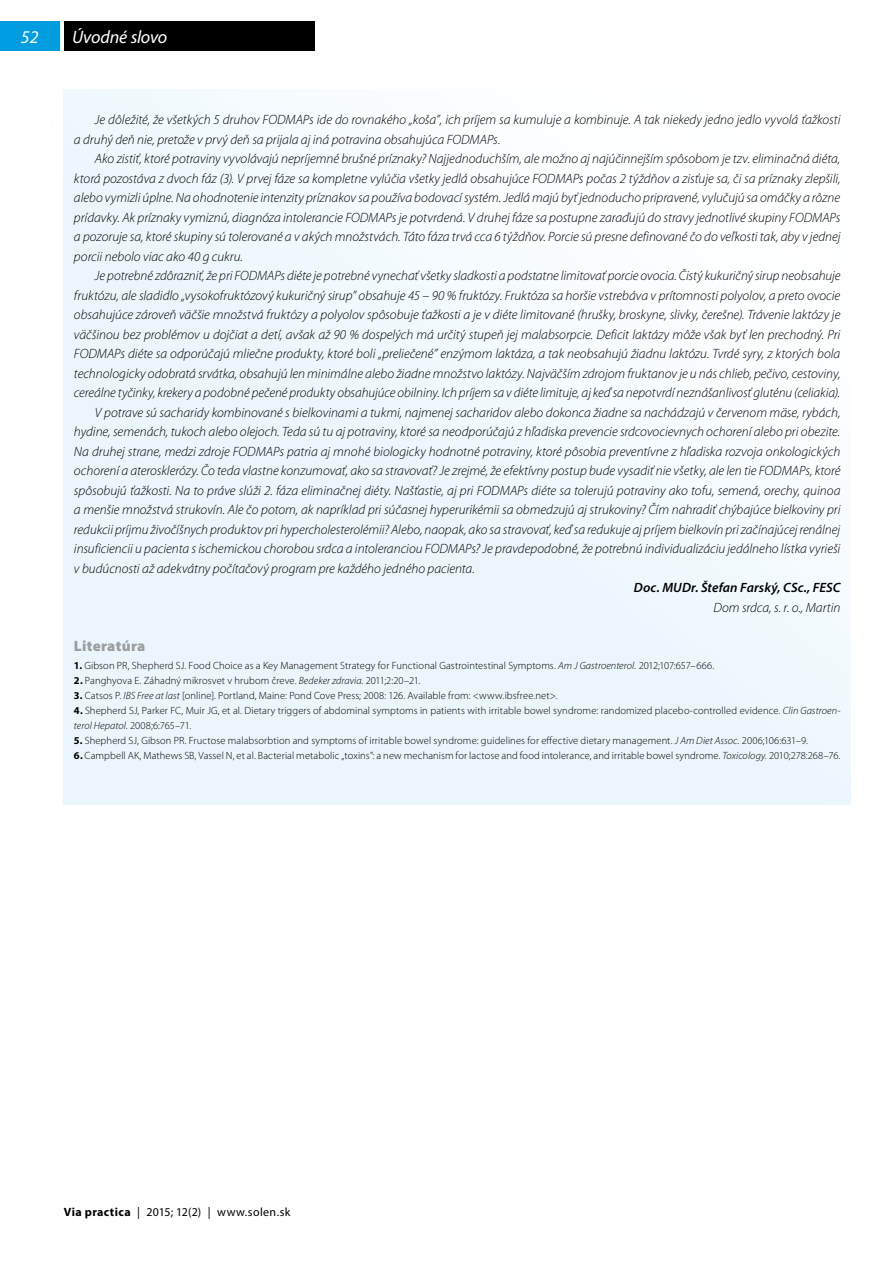
<style>
.page{position:relative;width:893px;height:1263px;background:#fff}
.page>*{position:absolute;margin:0;border:0;box-sizing:border-box;transform-origin:0 0}
.t1{font:italic 18px "Myriad Pro";letter-spacing:-.01em;color:#fff}
.t2{font:900 15px "Myriad Pro";letter-spacing:.02em;color:#9c9e9f}
.t3{font:italic 300 13.5px/19.5px "Myriad Pro";color:#000}
.t4{font:italic 600 13.5px "Myriad Pro";letter-spacing:.005em;color:#000}
.t5{font:12px "Myriad Pro";letter-spacing:.03em;color:#000}
.t6{font:300 10.5px/15px "Myriad Pro";letter-spacing:.01em;color:#000}
.s1{font-weight:700}
.s2{font-style:italic}
</style>
<div class="page">
<div style="left:0;top:21px;width:60px;height:30px;background:#009ee0"></div>
<div style="left:64px;top:21px;width:251px;height:30px;background:#000"></div>
<div style="left:64px;top:89px;width:786px;height:716px;background:linear-gradient(to right,#eaf6fc,#f7fcfe)"></div>
<h1 class="t1" style="left:21px;top:26px;width:19px">52</h1>
<h1 class="t1" style="left:72px;top:26px;width:97px">Úvodné slovo</h1>
<p class="t3" style="left:74px;top:110px;width:768px;text-indent:21px">Je dôležité, že všetkých 5 druhov FODMAPs ide do rovnakého „koša”, ich príjem sa kumuluje a kombinuje. A tak niekedy jedno jedlo vyvolá ťažkosti a druhý deň nie, pretože v prvý deň sa prijala aj iná potravina obsahujúca FODMAPs.</p>
<p class="t3" style="left:74px;top:149px;width:768px;text-align:justify;text-indent:21px">Ako zistiť, ktoré potraviny vyvolávajú nepríjemné brušné príznaky? Najjednoduchším, ale možno aj najúčinnejším spôsobom je tzv. eliminačná diéta, ktorá pozostáva z dvoch fáz (3). V prvej fáze sa kompletne vylúčia všetky jedlá obsahujúce FODMAPs počas 2 týždňov a zisťuje sa, či sa príznaky zlepšili, alebo vymizli úplne. Na ohodnotenie intenzity príznakov sa používa bodovací systém. Jedlá majú byť jednoducho pripravené, vylučujú sa omáčky a rôzne prídavky. Ak príznaky vymiznú, diagnóza intolerancie FODMAPs je potvrdená. V druhej fáze sa postupne zaraďujú do stravy jednotlivé skupiny FODMAPs a pozoruje sa, ktoré skupiny sú tolerované a v akých množstvách. Táto fáza trvá cca 6 týždňov. Porcie sú presne definované čo do veľkosti tak, aby v jednej porcii nebolo viac ako 40 g cukru.</p>
<p class="t3" style="left:95px;top:266px;width:747px">Je potrebné zdôrazniť, že pri FODMAPs diéte je potrebné vynechať všetky sladkosti a podstatne limitovať porcie ovocia. Čistý kukuričný sirup neobsahuje</p>
<p class="t3" style="left:74px;top:285px;width:768px">fruktózu, ale sladidlo „vysokofruktózový kukuričný sirup” obsahuje 45 – 90 % fruktózy. Fruktóza sa horšie vstrebáva v prítomnosti polyolov, a preto ovocie</p>
<p class="t3" style="left:74px;top:305px;width:768px">obsahujúce zároveň väčšie množstvá fruktózy a polyolov spôsobuje ťažkosti a je v diéte limitované (hrušky, broskyne, slivky, čerešne). Trávenie laktózy je</p>
<p class="t3" style="left:74px;top:324px;width:768px">väčšinou bez problémov u dojčiat a detí, avšak až 90 % dospelých má určitý stupeň jej malabsorpcie. Deficit laktázy môže však byť len prechodný. Pri</p>
<p class="t3" style="left:74px;top:344px;width:768px">FODMAPs diéte sa odporúčajú mliečne produkty, ktoré boli „preliečené” enzýmom laktáza, a tak neobsahujú žiadnu laktózu. Tvrdé syry, z ktorých bola</p>
<p class="t3" style="left:74px;top:363px;width:768px">technologicky odobratá srvátka, obsahujú len minimálne alebo žiadne množstvo laktózy. Najväčším zdrojom fruktanov je u nás chlieb, pečivo, cestoviny,</p>
<p class="t3" style="left:74px;top:383px;width:768px">cereálne tyčinky, krekery a podobné pečené produkty obsahujúce obilniny. Ich príjem sa v diéte limituje, aj keď sa nepotvrdí neznášanlivosť gluténu (celiakia).</p>
<p class="t3" style="left:95px;top:402px;width:747px">V potrave sú sacharidy kombinované s bielkovinami a tukmi, najmenej sacharidov alebo dokonca žiadne sa nachádzajú v červenom mäse, rybách,</p>
<p class="t3" style="left:74px;top:422px;width:768px">hydine, semenách, tukoch alebo olejoch. Teda sú tu aj potraviny, ktoré sa neodporúčajú z hľadiska prevencie srdcovocievnych ochorení alebo pri obezite.</p>
<p class="t3" style="left:74px;top:441px;width:768px">Na druhej strane, medzi zdroje FODMAPs patria aj mnohé biologicky hodnotné potraviny, ktoré pôsobia preventívne z hľadiska rozvoja onkologických</p>
<p class="t3" style="left:74px;top:461px;width:768px">ochorení a aterosklerózy. Čo teda vlastne konzumovať, ako sa stravovať? Je zrejmé, že efektívny postup bude vysadiť nie všetky, ale len tie FODMAPs, ktoré</p>
<p class="t3" style="left:74px;top:480px;width:768px">spôsobujú ťažkosti. Na to práve slúži 2. fáza eliminačnej diéty. Našťastie, aj pri FODMAPs diéte sa tolerujú potraviny ako tofu, semená, orechy, quinoa</p>
<p class="t3" style="left:74px;top:500px;width:768px">a menšie množstvá strukovín. Ale čo potom, ak napríklad pri súčasnej hyperurikémii sa obmedzujú aj strukoviny? Čím nahradiť chýbajúce bielkoviny pri</p>
<p class="t3" style="left:74px;top:519px;width:768px">redukcii príjmu živočíšnych produktov pri hypercholesterolémii? Alebo, naopak, ako sa stravovať, keď sa redukuje aj príjem bielkovín pri začínajúcej renálnej</p>
<p class="t3" style="left:74px;top:539px;width:768px">insuficiencii u pacienta s ischemickou chorobou srdca a intoleranciou FODMAPs? Je pravdepodobné, že potrebnú individualizáciu jedálneho lístka vyrieši</p>
<p class="t3" style="left:74px;top:558px;width:402px">v budúcnosti až adekvátny počítačový program pre každého jedného pacienta.</p>
<p class="t4" style="left:634px;top:579px;width:208px">Doc. MUDr. Štefan Farský, CSc., FESC</p>
<p class="t3" style="left:714px;top:597px;width:128px">Dom srdca, s. r. o., Martin</p>
<p class="t2" style="left:74px;top:635px;width:73px">Literatúra</p>
<p class="t6" style="left:74px;top:657px;width:642px"><span class="s1">1.</span> Gibson PR, Shepherd SJ. Food Choice as a Key Management Strategy for Functional Gastrointestinal Symptoms. <span class="s2">Am J Gastroenterol.</span> 2012;107:657–666.</p>
<p class="t6" style="left:74px;top:672px;width:348px"><span class="s1">2.</span> Panghyova E. Záhadný mikrosvet v hrubom čreve. <span class="s2">Bedeker zdravia.</span> 2011;2:20–21.</p>
<p class="t6" style="left:74px;top:687px;width:485px"><span class="s1">3.</span> Catsos P. <span class="s2">IBS Free at last</span> [online]. Portland, Maine: Pond Cove Press; 2008: 126. Available from: &lt;www.ibsfree.net&gt;.</p>
<p class="t6" style="left:74px;top:702px;width:768px"><span class="s1">4.</span> Shepherd SJ, Parker FC, Muir JG, et al. Dietary triggers of abdominal symptoms in patients with irritable bowel syndrome: randomized placebo-controlled evidence. <span class="s2">Clin Gastroen&shy;terol Hepatol.</span> 2008;6:765–71.</p>
<p class="t6" style="left:74px;top:732px;width:735px"><span class="s1">5.</span> Shepherd SJ, Gibson PR. Fructose malabsorbtion and symptoms of irritable bowel syndrome: guidelines for effective dietary management. <span class="s2">J Am Diet Assoc.</span> 2006;106:631–9.</p>
<p class="t6" style="left:74px;top:747px;width:768px"><span class="s1">6.</span> Campbell AK, Mathews SB, Vassel N, et al. Bacterial metabolic „toxins”: a new mechanism for lactose and food intolerance, and irritable bowel syndrome. <span class="s2">Toxicology.</span> 2010;278:268–76.</p>
<p class="t5" style="left:64px;top:1205px;width:228px"><span class="s1">Via practica</span> | 2015; 12(2) | www.solen.sk</p>
</div>
